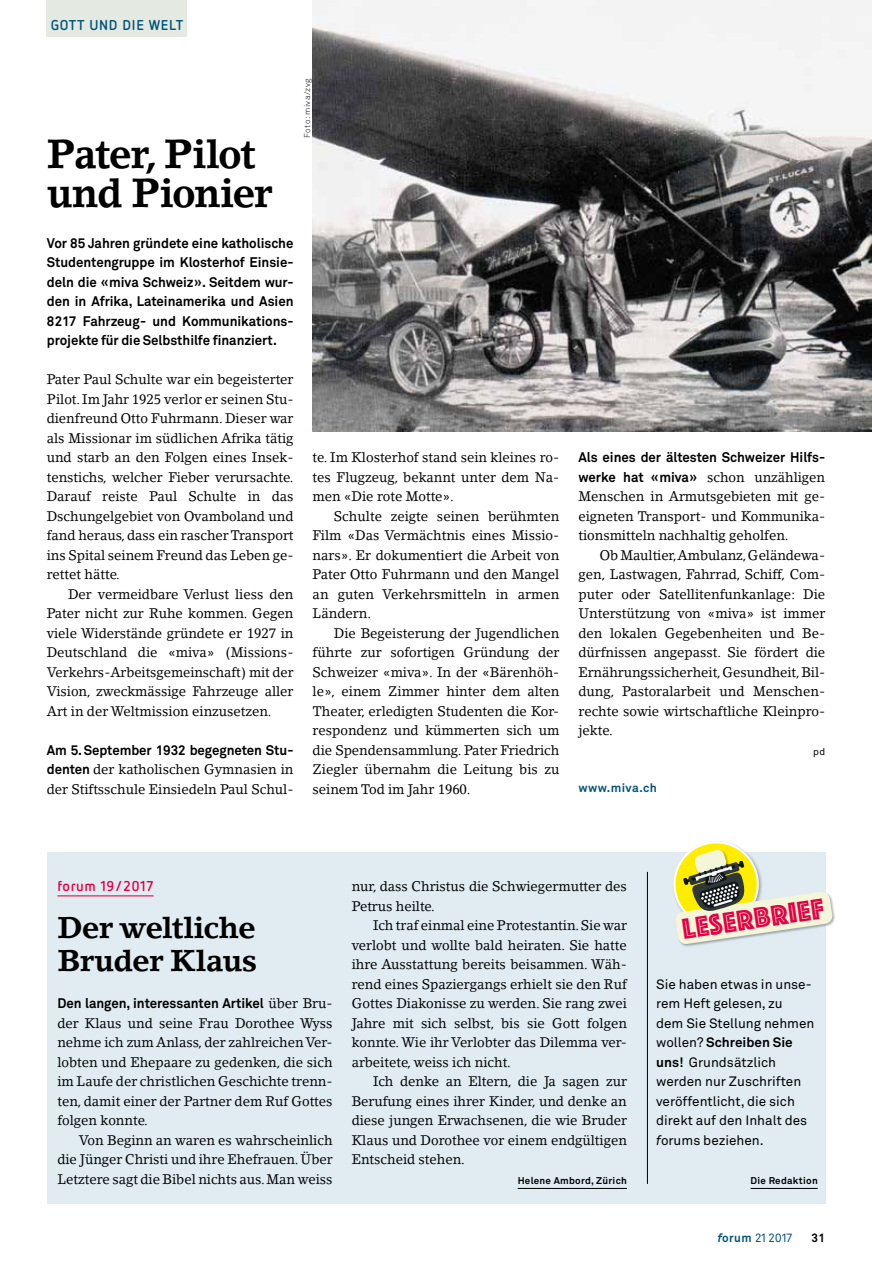
<style>
.page{position:relative;width:872px;height:1263px;background:#fff}
.page>*{position:absolute;margin:0;border:0;box-sizing:border-box;transform-origin:0 0}
.t1{font:700 40.5px/39px "Lino Letter";letter-spacing:-.035em;color:#000;scale:.96 1}
.t2{font:700 30px/33px "Lino Letter";letter-spacing:-.025em;color:#000}
.t3{font:30px "Phosphate Inline";color:#e30044;scale:.96 1}
.t4{font:700 14.25px "Netto OT";letter-spacing:.05em;color:#00547a}
.t5{font:700 14.25px "Netto OT";letter-spacing:.035em;color:#e30044}
.t6{font:13.8px/19.5px "Lino Letter";letter-spacing:-.005em;color:#000;text-align:justify;scale:.96 1}
.t7{font:700 13.8px/19.5px "Akkurat Pro";letter-spacing:-.005em;color:#000;text-align:justify;scale:.96 1}
.t8{font:13.5px/19.5px "Akkurat Pro";color:#000}
.t9{font:12px "Akkurat Pro";letter-spacing:-.06em;color:#00547a;scale:.96 1}
.t10{font:700 12px "Akkurat Pro";letter-spacing:.03em;color:#00547a}
.t11{font:700 12px "Akkurat Pro";color:#000;scale:.96 1}
.t12{font:700 9.75px "Akkurat Pro";letter-spacing:.03em;color:#000}
.t13{font:9.75px "Akkurat Pro";color:#000}
.t14{font:8.25px "Akkurat Light Pro";letter-spacing:.045em;color:#000}
.s1{font-family:"Akkurat Pro";font-weight:700}
.s2{font-family:"Lino Letter";font-weight:400}
.s3{font-weight:700}
.s4{font-style:italic}
.s5{font-weight:700;font-style:italic}
</style>
<div class="page">
<div style="left:47px;top:0;width:140px;height:36px;background:#e4e9e1"></div>
<img style="left:313px;top:0;width:559px;height:432px">
<div style="left:47px;top:852px;width:778px;height:351px;background:#e0ecf2"></div>
<hr style="left:57px;top:895px;width:97px;height:1px;background:#e30044">
<hr style="left:517px;top:1188px;width:110px;height:1px;background:#000">
<hr style="left:647px;top:872px;width:1px;height:312px;background:#000">
<hr style="left:750px;top:1188px;width:67px;height:1px;background:#000">
<div style="left:675px;top:891px;width:160px;height:56px;background:#000;opacity:.3"></div>
<svg style="left:674px;top:842px;width:159px;height:103px"></svg>
<p class="t4" style="left:51px;top:16px;width:134px">GOTT UND DIE WELT</p>
<h1 class="t1" style="left:47px;top:134px;width:237px">Pater, Pilot und Pionier</h1>
<p class="t7" style="left:47px;top:233px;width:258px">Vor 85 Jahren gründete eine katholische Studentengruppe im Klosterhof Einsie&shy;deln die «miva Schweiz». Seitdem wur&shy;den in Afrika, Lateinamerika und Asien 8217 Fahrzeug- und Kommunikations&shy;projekte für die Selbsthilfe finanziert.</p>
<p class="t6" style="left:47px;top:370px;width:258px">Pater Paul Schulte war ein begeisterter Pilot. Im Jahr 1925 verlor er seinen Stu&shy;dienfreund Otto Fuhrmann. Dieser war als Missionar im südlichen Afrika tätig und starb an den Folgen eines Insek&shy;tenstichs, welcher Fieber verursachte.<br>Darauf reiste Paul Schulte in das Dschungelgebiet von Ovamboland und fand heraus, dass ein rascher Transport ins Spital seinem Freund das Leben ge&shy;rettet hätte.</p>
<p class="t6" style="left:47px;top:584px;width:258px;text-indent:21px">Der vermeidbare Verlust liess den Pater nicht zur Ruhe kommen. Gegen viele Widerstände gründete er 1927 in Deutschland die «miva» (Missions-Verkehrs-Arbeitsgemeinschaft) mit der Vision, zweckmässige Fahrzeuge aller Art in der Weltmission einzusetzen.</p>
<p class="t7" style="left:47px;top:740px;width:258px">Am 5.September 1932 begegneten Stu-</p>
<p class="t6" style="left:47px;top:760px;width:258px"><span class="s1">denten</span> der katholischen Gymnasien in der Stiftsschule Einsiedeln Paul Schul-</p>
<p class="t14" style="left:302px;top:138px;width:60px;rotate:-90deg">Foto: miva/zvg</p>
<p class="t6" style="left:313px;top:448px;width:258px">te. Im Klosterhof stand sein kleines ro&shy;tes Flugzeug, bekannt unter dem Na&shy;men «Die rote Motte».</p>
<p class="t6" style="left:313px;top:506px;width:258px;text-indent:21px">Schulte zeigte seinen berühmten Film «Das Vermächtnis eines Missio&shy;nars». Er dokumentiert die Arbeit von Pater Otto Fuhrmann und den Mangel an guten Verkehrsmitteln in armen Ländern.</p>
<p class="t6" style="left:313px;top:623px;width:258px;text-indent:21px">Die Begeisterung der Jugendlichen führte zur sofortigen Gründung der Schweizer «miva». In der «Bärenhöh&shy;le», einem Zimmer hinter dem alten Theater, erledigten Studenten die Kor&shy;respondenz und kümmerten sich um die Spendensammlung. Pater Friedrich Ziegler übernahm die Leitung bis zu seinem Tod im Jahr 1960.</p>
<p class="t7" style="left:578px;top:448px;width:258px">Als eines der ältesten Schweizer Hilfs-</p>
<p class="t6" style="left:578px;top:467px;width:258px"><span class="s1">werke hat «miva»</span> schon unzähligen Menschen in Armutsgebieten mit ge&shy;eigneten Transport- und Kommunika&shy;tionsmitteln nachhaltig geholfen.</p>
<p class="t6" style="left:578px;top:545px;width:258px;text-indent:21px">Ob Maultier, Ambulanz, Geländewa&shy;gen, Lastwagen, Fahrrad, Schiff, Com&shy;puter oder Satellitenfunkanlage: Die Unterstützung von «miva» ist immer den lokalen Gegebenheiten und Be&shy;dürfnissen angepasst. Sie fördert die Ernährungssicherheit, Gesundheit, Bil&shy;dung, Pastoralarbeit und Menschen&shy;rechte sowie wirtschaftliche Kleinpro&shy;jekte.</p>
<p class="t13" style="left:813px;top:746px;width:13px">pd</p>
<p class="t10" style="left:578px;top:781px;width:80px">www.miva.ch</p>
<p class="t5" style="left:57px;top:877px;width:98px">forum 19/2017</p>
<h2 class="t2" style="left:57px;top:910px;width:202px">Der weltliche<br>Bruder Klaus</h2>
<p class="t7" style="left:57px;top:994px;width:288px">Den langen, interessanten Artikel <span class="s2">über Bru-</span></p>
<p class="t6" style="left:57px;top:1013px;width:288px">der Klaus und seine Frau Dorothee Wyss nehme ich zum Anlass, der zahlreichen Ver&shy;lobten und Ehepaare zu gedenken, die sich im Laufe der christlichen Geschichte trenn&shy;ten, damit einer der Partner dem Ruf Gottes folgen konnte.</p>
<p class="t6" style="left:57px;top:1130px;width:288px;text-indent:21px">Von Beginn an waren es wahrscheinlich die Jünger Christi und ihre Ehefrauen. Über Letztere sagt die Bibel nichts aus. Man weiss</p>
<p class="t6" style="left:352px;top:877px;width:288px">nur, dass Christus die Schwiegermutter des<br>Petrus heilte.</p>
<p class="t6" style="left:352px;top:916px;width:288px;text-indent:21px">Ich traf einmal eine Protestantin. Sie war verlobt und wollte bald heiraten. Sie hatte ihre Ausstattung bereits beisammen. Wäh&shy;rend eines Spaziergangs erhielt sie den Ruf Gottes Diakonisse zu werden. Sie rang zwei Jahre mit sich selbst, bis sie Gott folgen konnte. Wie ihr Verlobter das Dilemma ver&shy;arbeitete, weiss ich nicht.</p>
<p class="t6" style="left:352px;top:1072px;width:288px;text-indent:21px">Ich denke an Eltern, die Ja sagen zur Berufung eines ihrer Kinder, und denke an diese jungen Erwachsenen, die wie Bruder Klaus und Dorothee vor einem endgültigen Entscheid stehen.</p>
<p class="t12" style="left:517px;top:1174px;width:111px">Helene Ambord, Zürich</p>
<h2 class="t3" style="left:680px;top:910px;width:151px;rotate:-8deg">leserbrief</h2>
<p class="t8" style="left:656px;top:975px;width:160px">Sie haben etwas in unse&shy;rem Heft gelesen, zu<br>dem Sie Stellung nehmen wollen? <span class="s3">Schreiben Sie uns!</span> Grundsätzlich werden nur Zuschriften veröffentlicht, die sich direkt auf den Inhalt des <span class="s4">f</span>orums beziehen.</p>
<p class="t12" style="left:750px;top:1174px;width:69px">Die Redaktion</p>
<p class="t9" style="left:718px;top:1231px;width:79px"><span class="s5">f</span><span class="s3">orum</span> 21 2017</p>
<p class="t11" style="left:811px;top:1231px;width:16px">31</p>
</div>
